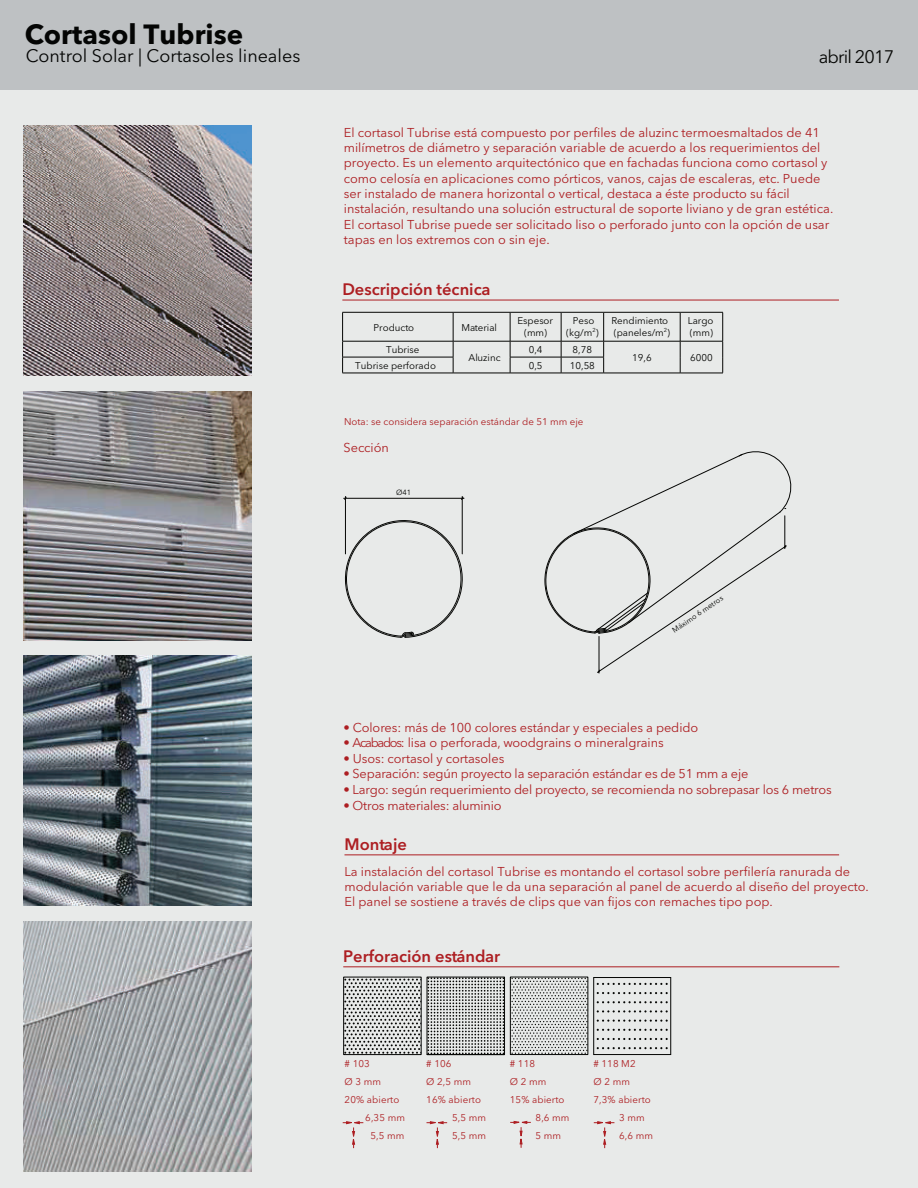
<style>
.page{position:relative;width:918px;height:1188px;background:#e8eae9}
.page>*{position:absolute;margin:0;border:0;box-sizing:border-box;transform-origin:0 0}
.t1{font:700 27.6px "Avenir Next LT Pro";color:#040504}
.t2{font:18px "Avenir Next LT Pro";color:#040504}
.t3{font:18px "Avenir Next LT Pro";letter-spacing:-.045em;color:#050604}
.t4{font:600 16.5px "Avenir Next LT Pro";color:#ad1e22}
.t5{font:12.75px/15.3px "Avenir Next LT Pro";color:#ad1e22}
.t6{font:9.75px "Avenir Next LT Pro";letter-spacing:.01em;color:#ad1e22}
.t7{font:9.75px/11.7px "Avenir Next LT Pro";color:#050604;text-align:center}
.t8{font:7.5px "Avenir Next LT Pro";color:#050604}
</style>
<div class="page">
<div style="left:1px;top:0;width:917px;height:89px;background:#bec1c3"></div>
<img style="left:23px;top:921px;width:228px;height:250px">
<img style="left:23px;top:391px;width:228px;height:250px">
<img style="left:23px;top:126px;width:228px;height:250px">
<img style="left:23px;top:656px;width:228px;height:249px">
<svg style="left:345px;top:520px;width:118px;height:118px"></svg>
<hr style="left:345px;top:496px;width:1px;height:58px;background:#050604">
<hr style="left:462px;top:496px;width:1px;height:58px;background:#050604">
<hr style="left:344px;top:498px;width:120px;height:1px;background:#050604">
<svg style="left:544px;top:451px;width:248px;height:222px"></svg>
<svg style="left:597px;top:992px;width:71px;height:2px"></svg>
<svg style="left:597px;top:983px;width:71px;height:2px"></svg>
<svg style="left:597px;top:1001px;width:71px;height:2px"></svg>
<svg style="left:597px;top:1010px;width:71px;height:3px"></svg>
<svg style="left:597px;top:1020px;width:71px;height:2px"></svg>
<svg style="left:597px;top:1029px;width:71px;height:2px"></svg>
<svg style="left:597px;top:1038px;width:71px;height:2px"></svg>
<svg style="left:597px;top:1047px;width:71px;height:2px"></svg>
<div style="left:593px;top:977px;width:78px;height:78px;border:1px solid #050604"></div>
<svg style="left:345px;top:979px;width:74px;height:74px"></svg>
<div style="left:343px;top:977px;width:78px;height:78px;border:1px solid #050604"></div>
<svg style="left:429px;top:980px;width:74px;height:73px"></svg>
<div style="left:427px;top:977px;width:78px;height:78px;border:1px solid #050604"></div>
<hr style="left:427px;top:1054px;width:78px;height:1px;background:#050604">
<svg style="left:510px;top:977px;width:78px;height:78px"></svg>
<hr style="left:342px;top:300px;width:497px;height:1px;background:#ad1e22">
<hr style="left:344px;top:854px;width:495px;height:1px;background:#ad1e22">
<hr style="left:343px;top:966px;width:496px;height:1px;background:#ad1e22">
<svg style="left:427px;top:1121px;width:20px;height:27px"></svg>
<svg style="left:343px;top:1121px;width:20px;height:27px"></svg>
<svg style="left:510px;top:1121px;width:21px;height:27px"></svg>
<svg style="left:594px;top:1121px;width:20px;height:27px"></svg>
<hr style="left:342px;top:373px;width:111px;height:1px;background:#050604">
<hr style="left:342px;top:357px;width:111px;height:1px;background:#050604">
<hr style="left:510px;top:357px;width:51px;height:1px;background:#050604">
<hr style="left:561px;top:357px;width:43px;height:1px;background:#050604">
<hr style="left:453px;top:373px;width:57px;height:1px;background:#050604">
<hr style="left:604px;top:373px;width:76px;height:1px;background:#050604">
<hr style="left:680px;top:373px;width:43px;height:1px;background:#050604">
<svg style="left:680px;top:313px;width:1px;height:60px"></svg>
<svg style="left:603px;top:313px;width:1px;height:60px"></svg>
<hr style="left:561px;top:373px;width:43px;height:1px;background:#050604">
<svg style="left:561px;top:313px;width:1px;height:60px"></svg>
<hr style="left:510px;top:373px;width:51px;height:1px;background:#050604">
<svg style="left:453px;top:313px;width:1px;height:60px"></svg>
<svg style="left:510px;top:313px;width:1px;height:60px"></svg>
<hr style="left:342px;top:312px;width:111px;height:1px;background:#050604">
<svg style="left:342px;top:313px;width:1px;height:60px"></svg>
<hr style="left:453px;top:312px;width:57px;height:1px;background:#050604">
<hr style="left:510px;top:312px;width:51px;height:1px;background:#050604">
<hr style="left:561px;top:312px;width:43px;height:1px;background:#050604">
<hr style="left:604px;top:312px;width:76px;height:1px;background:#050604">
<hr style="left:680px;top:312px;width:43px;height:1px;background:#050604">
<svg style="left:722px;top:313px;width:1px;height:60px"></svg>
<hr style="left:342px;top:341px;width:111px;height:1px;background:#050604">
<hr style="left:453px;top:341px;width:57px;height:1px;background:#050604">
<hr style="left:510px;top:341px;width:51px;height:1px;background:#050604">
<hr style="left:561px;top:341px;width:43px;height:1px;background:#050604">
<hr style="left:604px;top:341px;width:76px;height:1px;background:#050604">
<hr style="left:680px;top:341px;width:43px;height:1px;background:#050604">
<h1 class="t1" style="left:25px;top:17px;width:220px">Cortasol Tubrise</h1>
<h2 class="t2" style="left:26px;top:45px;width:276px">Control Solar | Cortasoles lineales</h2>
<h2 class="t3" style="left:819px;top:46px;width:77px">abril 2017</h2>
<p class="t5" style="left:344px;top:125px;width:491px">El cortasol Tubrise está compuesto por perfiles de aluzinc termoesmaltados de 41 milímetros de diámetro y separación variable de acuerdo a los requerimientos del proyecto. Es un elemento arquitectónico que en fachadas funciona como cortasol y como celosía en aplicaciones como pórticos, vanos, cajas de escaleras, etc. Puede ser instalado de manera horizontal o vertical, destaca a éste producto su fácil instalación, resultando una solución estructural de soporte liviano y de gran estética.<br>El cortasol Tubrise puede ser solicitado liso o perforado junto con la opción de usar tapas en los extremos con o sin eje.</p>
<p class="t4" style="left:342px;top:279px;width:150px">Descripción técnica</p>
<p class="t7" style="left:374px;top:322px;width:42px">Producto</p>
<p class="t7" style="left:462px;top:322px;width:37px">Material</p>
<p class="t7" style="left:517px;top:315px;width:37px">Espesor (mm)</p>
<p class="t7" style="left:566px;top:315px;width:34px">Peso (kg/m<sup>2</sup>)</p>
<p class="t7" style="left:611px;top:315px;width:60px;text-align:left">Rendimiento (paneles/m<sup>2</sup>)</p>
<p class="t7" style="left:688px;top:315px;width:27px;text-align:left">Largo (mm)</p>
<p class="t7" style="left:386px;top:344px;width:35px">Tubrise</p>
<p class="t7" style="left:469px;top:351px;width:34px">Aluzinc</p>
<p class="t7" style="left:529px;top:344px;width:15px">0,4</p>
<p class="t7" style="left:573px;top:344px;width:21px">8,78</p>
<p class="t7" style="left:632px;top:351px;width:21px">19,6</p>
<p class="t7" style="left:690px;top:351px;width:24px">6000</p>
<p class="t7" style="left:355px;top:359px;width:82px">Tubrise perforado</p>
<p class="t7" style="left:529px;top:359px;width:15px">0,5</p>
<p class="t7" style="left:570px;top:359px;width:27px">10,58</p>
<p class="t6" style="left:344px;top:416px;width:241px">Nota: se considera separación estándar de 51 mm eje</p>
<p class="t5" style="left:344px;top:439px;width:47px">Sección</p>
<p class="t8" style="left:396px;top:488px;width:17px">Ø41</p>
<p class="t8" style="left:671px;top:627px;width:61px;rotate:-34deg">Máximo 6 metros</p>
<p class="t5" style="left:343px;top:719px;width:356px">• Colores: más de 100 colores estándar y especiales a pedido</p>
<p class="t5" style="left:343px;top:735px;width:322px">• Acabados: lisa o perforada, woodgrains o mineralgrains</p>
<p class="t5" style="left:343px;top:751px;width:162px">• Usos: cortasol y cortasoles</p>
<p class="t5" style="left:343px;top:766px;width:406px">• Separación: según proyecto la separación estándar es de 51 mm a eje</p>
<p class="t5" style="left:343px;top:782px;width:490px">• Largo: según requerimiento del proyecto, se recomienda no sobrepasar los 6 metros</p>
<p class="t5" style="left:343px;top:797px;width:160px">• Otros materiales: aluminio</p>
<p class="t4" style="left:344px;top:834px;width:64px">Montaje</p>
<p class="t5" style="left:344px;top:864px;width:526px">La instalación del cortasol Tubrise es montando el cortasol sobre perfilería ranurada de modulación variable que le da una separación al panel de acuerdo al diseño del proyecto.<br>El panel se sostiene a través de clips que van fijos con remaches tipo pop.</p>
<p class="t4" style="left:343px;top:946px;width:159px">Perforación estándar</p>
<p class="t6" style="left:345px;top:1057px;width:27px"># 103</p>
<p class="t6" style="left:345px;top:1075px;width:38px">Ø 3 mm</p>
<p class="t6" style="left:345px;top:1093px;width:56px">20% abierto</p>
<p class="t6" style="left:365px;top:1111px;width:41px">6,35 mm</p>
<p class="t6" style="left:370px;top:1129px;width:35px">5,5 mm</p>
<p class="t6" style="left:426px;top:1057px;width:27px"># 106</p>
<p class="t6" style="left:426px;top:1075px;width:46px">Ø 2,5 mm</p>
<p class="t6" style="left:426px;top:1093px;width:56px">16% abierto</p>
<p class="t6" style="left:452px;top:1111px;width:35px">5,5 mm</p>
<p class="t6" style="left:452px;top:1129px;width:35px">5,5 mm</p>
<p class="t6" style="left:510px;top:1057px;width:27px"># 118</p>
<p class="t6" style="left:510px;top:1075px;width:38px">Ø 2 mm</p>
<p class="t6" style="left:510px;top:1093px;width:56px">15% abierto</p>
<p class="t6" style="left:536px;top:1111px;width:35px">8,6 mm</p>
<p class="t6" style="left:536px;top:1129px;width:27px">5 mm</p>
<p class="t6" style="left:593px;top:1057px;width:44px"># 118 M2</p>
<p class="t6" style="left:593px;top:1075px;width:38px">Ø 2 mm</p>
<p class="t6" style="left:593px;top:1093px;width:59px">7,3% abierto</p>
<p class="t6" style="left:619px;top:1111px;width:27px">3 mm</p>
<p class="t6" style="left:619px;top:1129px;width:35px">6,6 mm</p>
</div>
